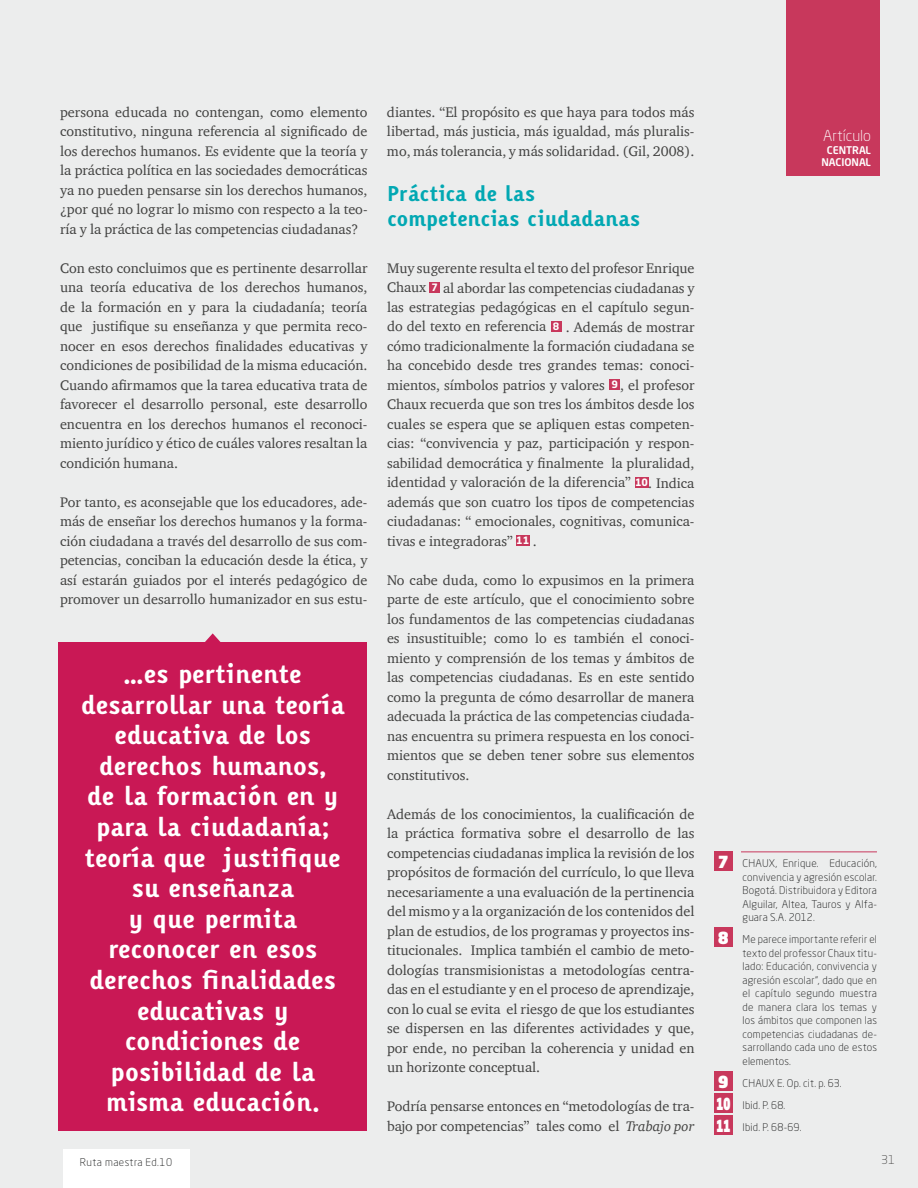
<style>
.page{position:relative;width:918px;height:1188px;background:#eceded}
.page>*{position:absolute;margin:0;border:0;box-sizing:border-box;transform-origin:0 0}
.t1{font:700 25.5px/30.6px "Karbid";color:#fff;text-align:center}
.t2{font:700 21px/25.2px "Karbid";color:#02a8b3}
.t3{font:900 16.5px/22px "Neo Sans Pro";color:#fff;text-align:justify}
.t4{font:300 15px "Neo Sans Pro";color:#fff}
.t5{font:14.25px/19.5px "Charter ITC";color:#414140;text-align:justify}
.t6{font:300 12px "Neo Sans Pro";color:#4e4e4d}
.t7{font:300 10.5px/13.5px "Neo Sans Pro";letter-spacing:.02em;color:#151616;text-align:justify}
.t8{font:300 10.5px "Neo Sans Pro";letter-spacing:.04em;color:#151616}
.t9{font:500 10.5px/12.6px "Neo Sans Pro";color:#fff;text-align:center}
.s1{font-family:"Neo Sans Pro";font-weight:700;font-size:10.05px;color:#fff}
.s2{font-style:italic}
</style>
<div class="page">
<div style="left:429px;top:282px;width:11px;height:10px;background:#c8385c"></div>
<div style="left:551px;top:321px;width:11px;height:11px;background:#c8385c"></div>
<div style="left:609px;top:379px;width:11px;height:11px;background:#c8385c"></div>
<div style="left:635px;top:477px;width:13px;height:11px;background:#c8385c"></div>
<div style="left:516px;top:535px;width:14px;height:11px;background:#c8385c"></div>
<div style="left:59px;top:643px;width:308px;height:488px;background:#c91855"></div>
<svg style="left:204px;top:633px;width:18px;height:10px"></svg>
<div style="left:714px;top:852px;width:19px;height:19px;background:#c8385c"></div>
<div style="left:714px;top:928px;width:19px;height:19px;background:#c8385c"></div>
<div style="left:714px;top:1071px;width:19px;height:20px;background:#c8385c"></div>
<div style="left:714px;top:1093px;width:19px;height:20px;background:#c8385c"></div>
<div style="left:714px;top:1115px;width:19px;height:20px;background:#c8385c"></div>
<hr style="left:741px;top:852px;width:136px;height:1px;background:#c8385c">
<div style="left:63px;top:1149px;width:126px;height:39px;background:#fff"></div>
<div style="left:786px;top:0;width:94px;height:175px;background:#c8385c"></div>
<div style="left:786px;top:125px;width:94px;height:51px;background:#c8385c"></div>
<p class="t5" style="left:60px;top:102px;width:309px">persona educada no contengan, como elemento constitutivo, ninguna referencia al significado de los derechos humanos. Es evidente que la teoría y la práctica política en las sociedades democráticas ya no pueden pensarse sin los derechos humanos, ¿por qué no lograr lo mismo con respecto a la teo&shy;ría y la práctica de las competencias ciudadanas?</p>
<p class="t5" style="left:60px;top:258px;width:309px">Con esto concluimos que es pertinente desarrollar una teoría educativa de los derechos humanos, de la formación en y para la ciudadanía; teoría que justifique su enseñanza y que permita reco&shy;nocer en esos derechos finalidades educativas y condiciones de posibilidad de la misma educación.<br>Cuando afirmamos que la tarea educativa trata de favorecer el desarrollo personal, este desarrollo encuentra en los derechos humanos el reconoci&shy;miento jurídico y ético de cuáles valores resaltan la condición humana.</p>
<p class="t5" style="left:60px;top:492px;width:309px">Por tanto, es aconsejable que los educadores, ade&shy;más de enseñar los derechos humanos y la forma&shy;ción ciudadana a través del desarrollo de sus com&shy;petencias, conciban la educación desde la ética, y así estarán guiados por el interés pedagógico de promover un desarrollo humanizador en sus estu-</p>
<p class="t1" style="left:81px;top:658px;width:265px">…es pertinente desarrollar una teoría educativa de los derechos humanos,<br>de la formación en y para la ciudadanía; teoría que justifique su enseñanza<br>y que permita reconocer en esos derechos finalidades educativas y condiciones de posibilidad de la misma educación.</p>
<p class="t5" style="left:387px;top:102px;width:309px">diantes. “El propósito es que haya para todos más libertad, más justicia, más igualdad, más pluralis&shy;mo, más tolerancia, y más solidaridad. (Gil, 2008).</p>
<h2 class="t2" style="left:387px;top:180px;width:255px">Práctica de las competencias ciudadanas</h2>
<p class="t5" style="left:387px;top:258px;width:309px">Muy sugerente resulta el texto del profesor Enrique Chaux <span class="s1">7</span> al abordar las competencias ciudadanas y las estrategias pedagógicas en el capítulo segun&shy;do del texto en referencia <span class="s1">8</span> . Además de mostrar cómo tradicionalmente la formación ciudadana se ha concebido desde tres grandes temas: conoci&shy;mientos, símbolos patrios y valores <span class="s1">9</span> , el profesor Chaux recuerda que son tres los ámbitos desde los cuales se espera que se apliquen estas competen&shy;cias: “convivencia y paz, participación y respon&shy;sabilidad democrática y finalmente la pluralidad, identidad y valoración de la diferencia” <span class="s1">10</span>. Indica además que son cuatro los tipos de competencias ciudadanas: “ emocionales, cognitivas, comunica&shy;tivas e integradoras” <span class="s1">11</span> .</p>
<p class="t5" style="left:387px;top:570px;width:309px">No cabe duda, como lo expusimos en la primera parte de este artículo, que el conocimiento sobre los fundamentos de las competencias ciudadanas es insustituible; como lo es también el conoci&shy;miento y comprensión de los temas y ámbitos de las competencias ciudadanas. Es en este sentido como la pregunta de cómo desarrollar de manera adecuada la práctica de las competencias ciudada&shy;nas encuentra su primera respuesta en los conoci&shy;mientos que se deben tener sobre sus elementos constitutivos.</p>
<p class="t5" style="left:387px;top:804px;width:309px">Además de los conocimientos, la cualificación de la práctica formativa sobre el desarrollo de las competencias ciudadanas implica la revisión de los propósitos de formación del currículo, lo que lleva necesariamente a una evaluación de la pertinencia del mismo y a la organización de los contenidos del plan de estudios, de los programas y proyectos ins&shy;titucionales. Implica también el cambio de meto&shy;dologías transmisionistas a metodologías centra&shy;das en el estudiante y en el proceso de aprendizaje, con lo cual se evita el riesgo de que los estudiantes se dispersen en las diferentes actividades y que, por ende, no perciban la coherencia y unidad en un horizonte conceptual.</p>
<p class="t5" style="left:387px;top:1096px;width:309px">Podría pensarse entonces en “metodologías de tra&shy;bajo por competencias” tales como el <span class="s2">Trabajo por</span></p>
<p class="t4" style="left:823px;top:127px;width:49px">Artículo</p>
<p class="t9" style="left:821px;top:143px;width:51px">CENTRAL<br>NACIONAL</p>
<p class="t3" style="left:718px;top:850px;width:13px">7</p>
<p class="t3" style="left:718px;top:926px;width:13px">8</p>
<p class="t3" style="left:716px;top:1070px;width:16px">9<br>10<br>11</p>
<p class="t7" style="left:743px;top:857px;width:136px">CHAUX, Enrique. Educación, convivencia y agresión escolar.<br>Bogotá. Distribuidora y Editora Alguilar, Altea, Tauros y Alfa&shy;guara S.A. 2012.</p>
<p class="t7" style="left:743px;top:933px;width:136px">Me parece importante referir el texto del professor Chaux titu&shy;lado: Educación, convivencia y agresión escolar”, dado que en el capítulo segundo muestra de manera clara los temas y los ámbitos que componen las competencias ciudadanas de&shy;sarrollando cada uno de estos elementos.</p>
<p class="t7" style="left:743px;top:1072px;width:101px;line-height:22px;text-align:left">CHAUX E. Op. cit. p. 63.<br>Ibid. P. 68.<br>Ibid. P. 68-69.</p>
<p class="t8" style="left:80px;top:1156px;width:94px">Ruta maestra Ed.10</p>
<p class="t6" style="left:881px;top:1152px;width:15px">31</p>
</div>
